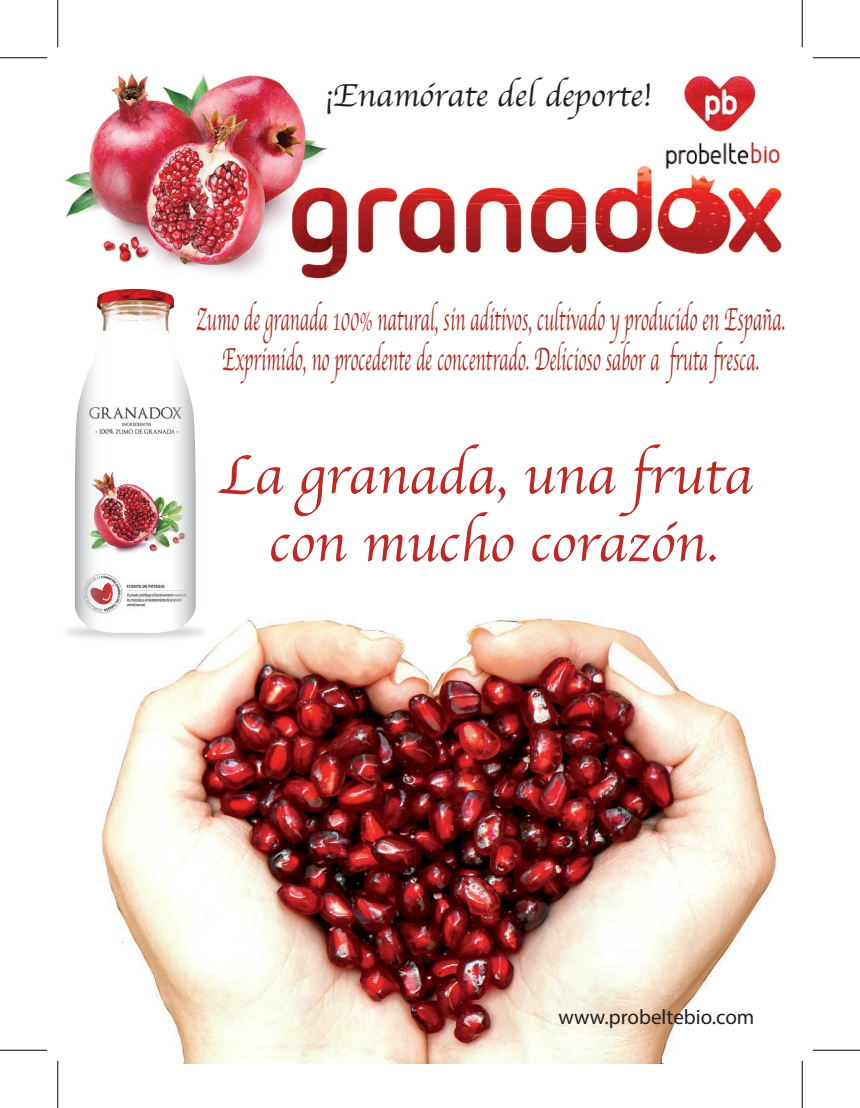
<style>
.page{position:relative;width:860px;height:1108px;background:#fff}
.page>*{position:absolute;margin:0;border:0;box-sizing:border-box;transform-origin:0 0}
.t1{font:56.35px/67.7px "Apple Chancery";color:#bf2825;text-align:center}
.t2{font:33.25px/39.9px "Apple Chancery";color:#a82d21;text-align:center;scale:.54 1}
.t3{font:33.25px "Apple Chancery";color:#231f20}
.t4{font:21px "Myriad Pro";color:#231f20}
</style>
<div class="page">
<img style="left:47px;top:618px;width:732px;height:445px">
<img style="left:65px;top:73px;width:263px;height:201px">
<img style="left:665px;top:75px;width:115px;height:84px">
<img style="left:282px;top:159px;width:500px;height:120px">
<hr style="left:57px;top:1060px;width:2px;height:48px;background:#fff">
<hr style="left:0;top:57px;width:47px;height:1px;background:#000">
<hr style="left:812px;top:57px;width:48px;height:1px;background:#000">
<hr style="left:0;top:1050px;width:47px;height:1px;background:#000">
<hr style="left:812px;top:1050px;width:48px;height:1px;background:#000">
<hr style="left:57px;top:0;width:1px;height:47px;background:#000">
<hr style="left:57px;top:1060px;width:1px;height:48px;background:#000">
<hr style="left:802px;top:0;width:1px;height:47px;background:#000">
<hr style="left:802px;top:1060px;width:1px;height:48px;background:#000">
<img style="left:56px;top:620px;width:157px;height:24px">
<img style="left:97px;top:288px;width:77px;height:42px">
<img style="left:73px;top:330px;width:125px;height:305px">
<p class="t3" style="left:324px;top:68px;width:328px">¡Enamórate del deporte!</p>
<p class="t2" style="left:196px;top:299px;width:1092px">Zumo de granada 100% natural, sin aditivos, cultivado y producido en España.<br>Exprimido, no procedente de concentrado. Delicioso sabor a fruta fresca.</p>
<h1 class="t1" style="left:218px;top:441px;width:536px">La granada, una fruta con mucho corazón.</h1>
<p class="t4" style="left:558px;top:1004px;width:197px">www.probeltebio.com</p>
</div>
